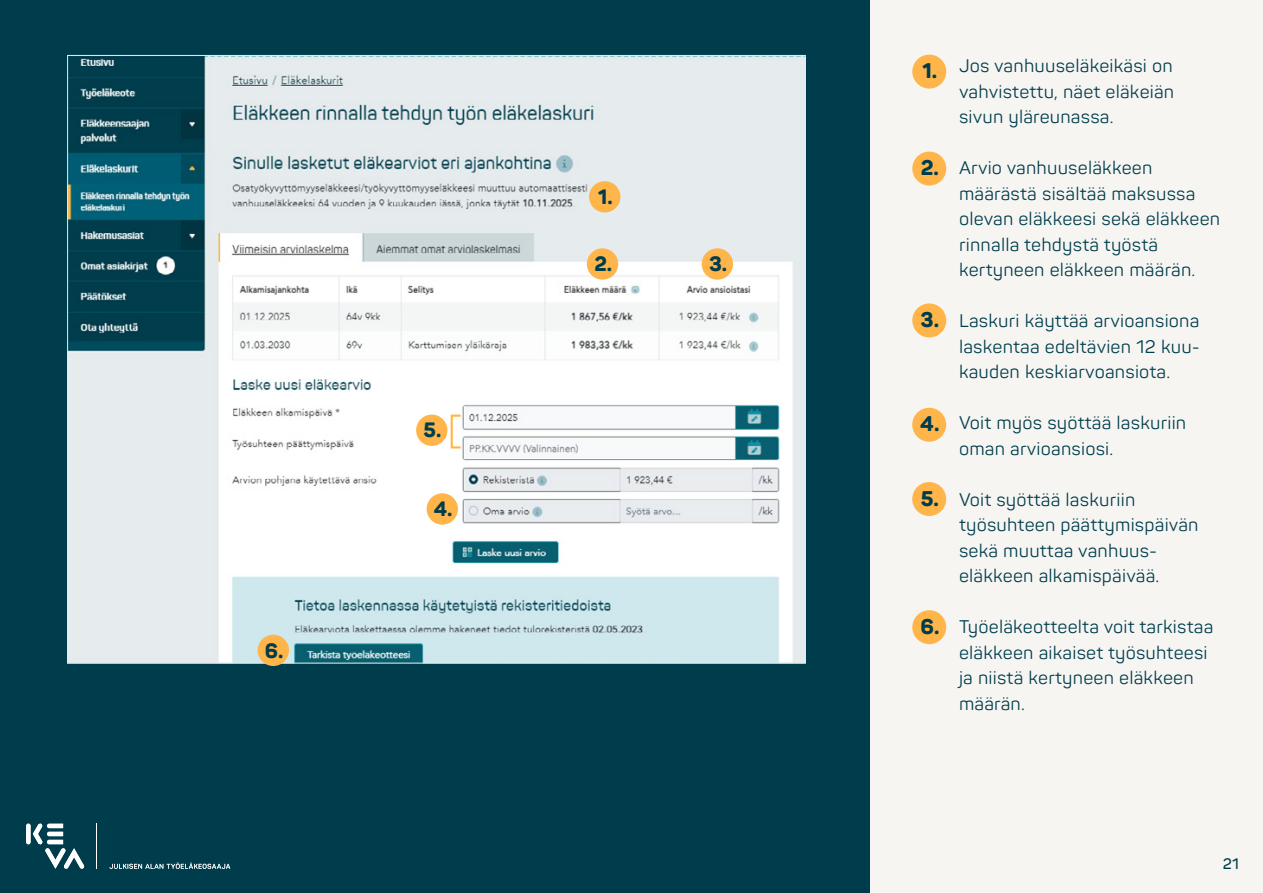
<style>
.page{position:relative;width:1263px;height:893px;background:#fff}
.page>*{position:absolute;margin:0;border:0;box-sizing:border-box;transform-origin:0 0}
.numero1{font:800 21px "Panton";color:#003d4c}
.numero2{font:800 20.55px "Panton";color:#003d4c}
.Leipis_sisennetty{font:18px/25.5px "Panton";letter-spacing:.01em;color:#003d4c}
.t1{font:600 15px "Panton";color:#003d4c}
</style>
<div class="page">
<div style="left:848px;top:0;width:415px;height:893px;background:#f6f5f2"></div>
<div style="left:0;top:0;width:869px;height:893px;background:#003d4c"></div>
<img style="left:69px;top:57px;width:734px;height:604px">
<div style="left:912px;top:55px;width:34px;height:34px;background:#ffb549;border-radius:50%"></div>
<div style="left:912px;top:152px;width:34px;height:34px;background:#ffb549;border-radius:50%"></div>
<div style="left:912px;top:303px;width:34px;height:34px;background:#ffb549;border-radius:50%"></div>
<div style="left:589px;top:181px;width:31px;height:32px;background:#ffb549;border-radius:50%"></div>
<div style="left:587px;top:248px;width:31px;height:32px;background:#ffb549;border-radius:50%"></div>
<div style="left:702px;top:248px;width:31px;height:32px;background:#ffb549;border-radius:50%"></div>
<div style="left:416px;top:415px;width:31px;height:31px;background:#ffb549;border-radius:50%"></div>
<div style="left:258px;top:635px;width:31px;height:31px;background:#ffb549;border-radius:50%"></div>
<div style="left:912px;top:408px;width:34px;height:34px;background:#ffb549;border-radius:50%"></div>
<div style="left:912px;top:482px;width:34px;height:34px;background:#ffb549;border-radius:50%"></div>
<div style="left:427px;top:493px;width:31px;height:32px;background:#ffb549;border-radius:50%"></div>
<div style="left:912px;top:610px;width:34px;height:34px;background:#ffb549;border-radius:50%"></div>
<div style="left:451px;top:415px;width:11px;height:33px;border:2px solid #ffb549"></div>
<svg style="left:26px;top:823px;width:58px;height:46px"></svg>
<svg style="left:109px;top:863px;width:121px;height:6px"></svg>
<hr style="left:97px;top:824px;width:1px;height:45px;background:#fff">
<p class="numero2" style="left:265px;top:637px;width:20px">6.</p>
<p class="numero2" style="left:424px;top:417px;width:19px">5.</p>
<p class="numero2" style="left:434px;top:496px;width:20px">4.</p>
<p class="numero2" style="left:598px;top:184px;width:16px">1.</p>
<p class="numero2" style="left:594px;top:251px;width:19px">2.</p>
<p class="numero2" style="left:709px;top:251px;width:20px">3.</p>
<p class="numero1" style="left:922px;top:58px;width:16px">1.</p>
<p class="numero1" style="left:921px;top:154px;width:20px">2.</p>
<p class="numero1" style="left:920px;top:306px;width:20px">3.</p>
<p class="numero1" style="left:920px;top:411px;width:21px">4.</p>
<p class="numero1" style="left:921px;top:485px;width:20px">5.</p>
<p class="numero1" style="left:920px;top:613px;width:21px">6.</p>
<p class="Leipis_sisennetty" style="left:959px;top:53px;width:217px;text-align:justify">Jos vanhuuseläkeikäsi on vahvistettu, näet eläkeiän sivun yläreunassa.</p>
<p class="Leipis_sisennetty" style="left:959px;top:155px;width:263px">Arvio vanhuuseläkkeen määrästä sisältää maksussa olevan eläkkeesi sekä eläkkeen rinnalla tehdystä työstä kertyneen eläkkeen määrän.</p>
<p class="Leipis_sisennetty" style="left:959px;top:308px;width:242px;text-align:justify">Laskuri käyttää arvioansiona laskentaa edeltävien 12 kuu&shy;kauden keskiarvoansiota.</p>
<p class="Leipis_sisennetty" style="left:959px;top:410px;width:229px">Voit myös syöttää laskuriin oman arvioansiosi.</p>
<p class="Leipis_sisennetty" style="left:959px;top:486px;width:241px">Voit syöttää laskuriin työsuhteen päättymispäivän sekä muuttaa vanhuus&shy;eläkkeen alkamispäivää.</p>
<p class="Leipis_sisennetty" style="left:959px;top:614px;width:256px">Työeläkeotteelta voit tarkistaa eläkkeen aikaiset työsuhteesi ja niistä kertyneen eläkkeen määrän.</p>
<p class="t1" style="left:1223px;top:854px;width:18px">21</p>
</div>
